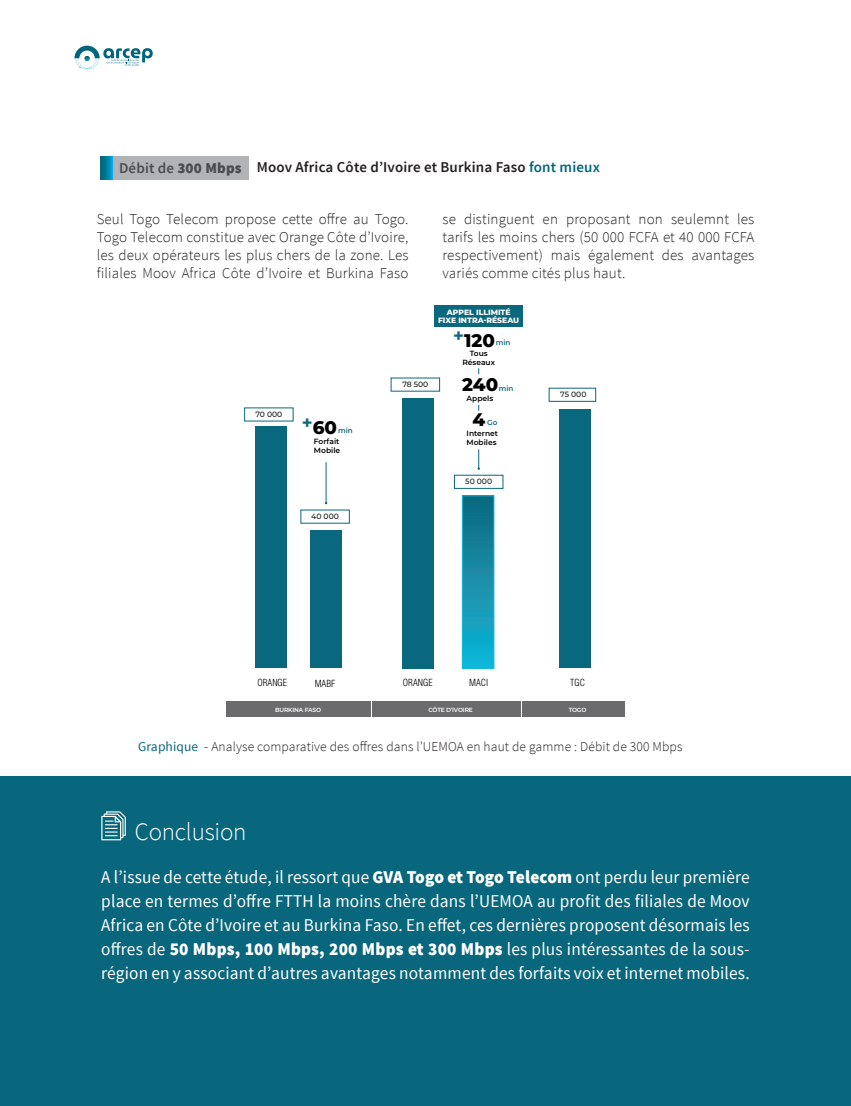
<style>
.page{position:relative;width:851px;height:1106px;background:#fff}
.page>*{position:absolute;margin:0;border:0;box-sizing:border-box;transform-origin:0 0}
.t1{font:300 25.05px "Source Sans Pro";letter-spacing:-.01em;color:#fff}
.t2{font:800 18.3px "Montserrat";color:#000001}
.t3{font:18px/24px "Source Sans Pro";letter-spacing:.01em;color:#fff;text-align:justify;scale:.96 1}
.t4{font:300 15px/17.9px "Source Sans Pro";letter-spacing:.01em;color:#231f20;text-align:justify}
.t5{font:600 15px "Source Sans Pro";letter-spacing:.01em;color:#231f20}
.t6{font:600 15px "Source Sans Pro";letter-spacing:.01em;color:#4b4c4d}
.t7{font:300 13.5px "Source Sans Pro";letter-spacing:.01em;color:#231f20}
.t8{font:300 condensed 9.6px "Helvetica";color:#000001}
.t9{font:800 7.65px/7.6px "Montserrat";color:#fff;text-align:center}
.t10{font:500 7.65px "Montserrat";color:#101315}
.t11{font:600 7.5px/9px "Montserrat";color:#000001}
.t12{font:600 7.2px "Montserrat";color:#09687d}
.t13{font:600 6px "Montserrat";letter-spacing:-.025em;color:#fff}
.s1{font-weight:900}
.s2{color:#006680}
.s3{font-weight:400;color:#08677c}
</style>
<div class="page">
<svg style="left:74px;top:46px;width:79px;height:24px"></svg>
<div style="left:114px;top:157px;width:135px;height:23px;background:#b2b3b7"></div>
<svg style="left:100px;top:157px;width:12px;height:23px"></svg>
<div style="left:255px;top:427px;width:32px;height:241px;background:#09687d"></div>
<div style="left:310px;top:530px;width:32px;height:138px;background:#09687d"></div>
<div style="left:402px;top:398px;width:31px;height:271px;background:#09687d"></div>
<div style="left:462px;top:496px;width:32px;height:172px;background:linear-gradient(to bottom,#12687d,#14b6d8)"></div>
<div style="left:462px;top:495px;width:32px;height:173px;border:1px solid #11b9dc"></div>
<div style="left:559px;top:410px;width:31px;height:258px;background:#09687d"></div>
<div style="left:434px;top:305px;width:89px;height:22px;background:#0a687e"></div>
<hr style="left:326px;top:462px;width:1px;height:41px;background:#0a687e">
<svg style="left:477px;top:449px;width:3px;height:21px"></svg>
<div style="left:226px;top:701px;width:144px;height:16px;background:#6b6b6e"></div>
<div style="left:372px;top:701px;width:148px;height:16px;background:#6b6b6e"></div>
<div style="left:522px;top:701px;width:102px;height:16px;background:#6b6b6e"></div>
<div style="left:0;top:776px;width:850px;height:330px;background:#08677c"></div>
<svg style="left:101px;top:811px;width:25px;height:29px"></svg>
<hr style="left:850px;top:0;width:1px;height:1106px;background:#00667d">
<p class="t6" style="left:119px;top:158px;width:124px">Débit de <span class="s1">300 Mbps</span></p>
<p class="t5" style="left:257px;top:158px;width:344px">Moov Africa Côte d’Ivoire et Burkina Faso <span class="s2">font mieux</span></p>
<p class="t4" style="left:97px;top:210px;width:313px">Seul Togo Telecom propose cette offre au Togo.<br>Togo Telecom constitue avec Orange Côte d’Ivoire, les deux opérateurs les plus chers de la zone. Les filiales Moov Africa Côte d’Ivoire et Burkina Faso</p>
<p class="t4" style="left:442px;top:210px;width:313px">se distinguent en proposant non seulemnt les tarifs les moins chers (50 000 FCFA et 40 000 FCFA respectivement) mais également des avantages variés comme cités plus haut.</p>
<p class="t9" style="left:438px;top:308px;width:83px">APPEL ILLIMITÉ<br>FIXE INTRA-RÉSEAU</p>
<p class="t2" style="left:453px;top:327px;width:43px"><sup>+</sup>120</p>
<p class="t12" style="left:496px;top:337px;width:16px">min</p>
<p class="t10" style="left:255px;top:409px;width:28px">70 000</p>
<p class="t2" style="left:302px;top:414px;width:37px"><sup>+</sup>60</p>
<p class="t12" style="left:338px;top:425px;width:16px">min</p>
<p class="t11" style="left:314px;top:436px;width:28px">Forfait<br>Mobile</p>
<p class="t10" style="left:311px;top:511px;width:29px">40 000</p>
<p class="t10" style="left:402px;top:379px;width:28px">78 500</p>
<p class="t11" style="left:462px;top:349px;width:34px;text-align:center">Tous<br>Réseaux</p>
<p class="t2" style="left:462px;top:371px;width:38px">240</p>
<p class="t12" style="left:498px;top:383px;width:16px">min</p>
<p class="t11" style="left:466px;top:393px;width:28px">Appels</p>
<p class="t2" style="left:472px;top:406px;width:14px">4</p>
<p class="t12" style="left:487px;top:417px;width:12px">Go</p>
<p class="t11" style="left:466px;top:429px;width:33px">Internet<br>Mobiles</p>
<p class="t10" style="left:465px;top:476px;width:28px">50 000</p>
<p class="t10" style="left:560px;top:389px;width:28px">75 000</p>
<p class="t8" style="left:257px;top:677px;width:31px">ORANGE</p>
<p class="t8" style="left:315px;top:678px;width:22px">MABF</p>
<p class="t8" style="left:403px;top:677px;width:31px">ORANGE</p>
<p class="t8" style="left:469px;top:677px;width:21px">MACI</p>
<p class="t8" style="left:570px;top:677px;width:16px">TGC</p>
<p class="t13" style="left:275px;top:705px;width:48px">BURKINA FASO</p>
<p class="t13" style="left:428px;top:705px;width:46px">CÔTE D’IVOIRE</p>
<p class="t13" style="left:568px;top:705px;width:19px">TOGO</p>
<p class="t7" style="left:138px;top:738px;width:546px"><span class="s3">Graphique -</span> Analyse comparative des offres dans l’UEMOA en haut de gamme : Débit de 300 Mbps</p>
<p class="t1" style="left:135px;top:816px;width:113px">Conclusion</p>
<p class="t3" style="left:101px;top:865px;width:676px">A l’issue de cette étude, il ressort que <span class="s1">GVA Togo et Togo Telecom</span> ont perdu leur première place en termes d’offre FTTH la moins chère dans l’UEMOA au profit des filiales de Moov Africa en Côte d’Ivoire et au Burkina Faso. En effet, ces dernières proposent désormais les offres de <span class="s1">50 Mbps, 100 Mbps, 200 Mbps et 300 Mbps</span> les plus intéressantes de la sous&shy;région en y associant d’autres avantages notamment des forfaits voix et internet mobiles.</p>
</div>
